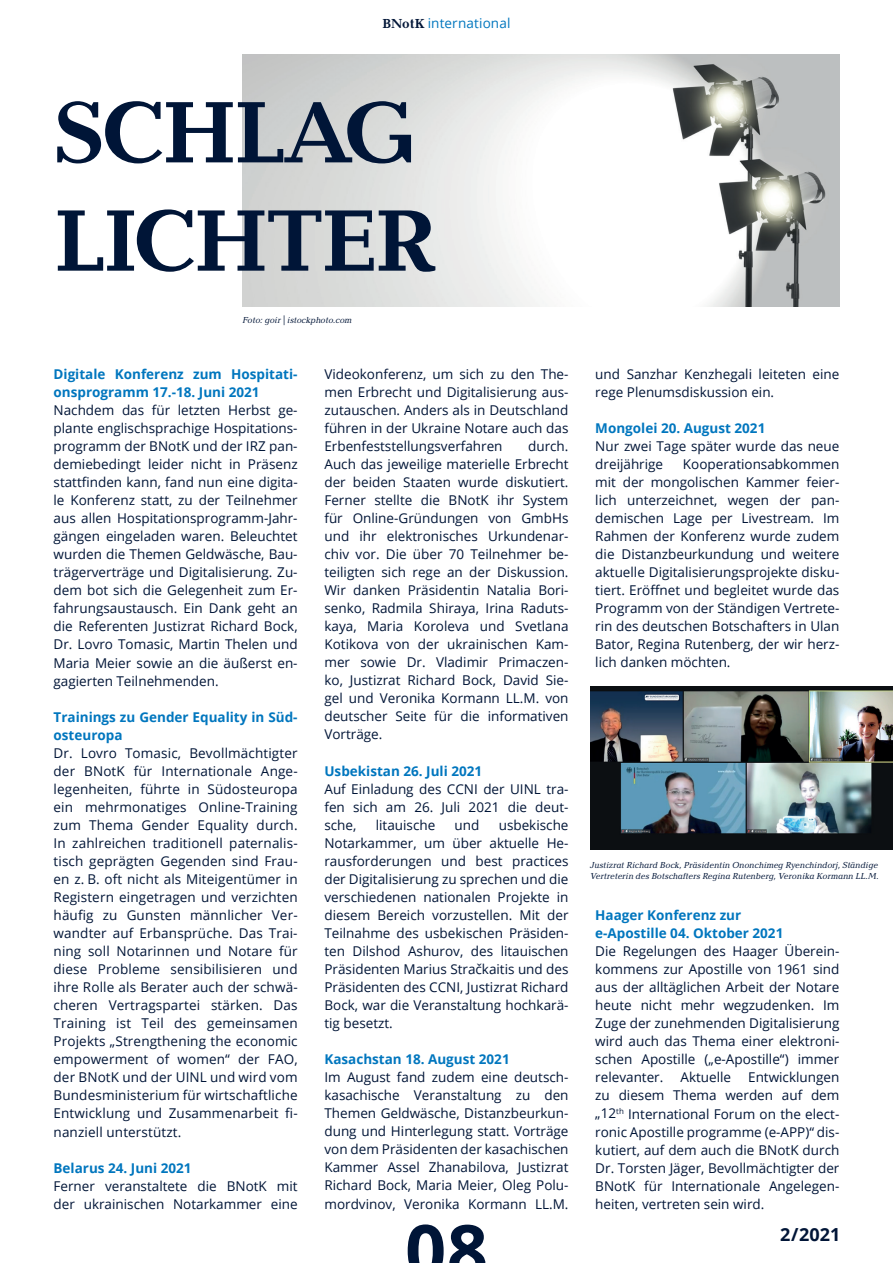
<style>
.page{position:relative;width:893px;height:1263px;background:#fff}
.page>*{position:absolute;margin:0;border:0;box-sizing:border-box;transform-origin:0 0}
.t1{font:700 90px/108.3px "Baltica";letter-spacing:-.02em;color:#001537}
.t2{font:700 72px "Open Sans";color:#001537}
.t3{font:700 18px "Open Sans";color:#001537}
.t4{font:13.5px/18px "Open Sans";color:#001537;text-align:justify}
.t5{font:700 13.5px/18px "Open Sans";color:#0076be}
.t6{font:13.5px "Open Sans";letter-spacing:.01em;color:#0076be}
.t7{font:italic 9px/10.8px "Baltica";color:#001537}
.s1{font-family:"Baltica";font-weight:700;color:#001537}
</style>
<div class="page">
<img style="left:242px;top:54px;width:597px;height:253px">
<img style="left:590px;top:686px;width:303px;height:163px">
<p class="t6" style="left:383px;top:14px;width:129px"><span class="s1">BNotK</span> international</p>
<h1 class="t1" style="left:54px;top:83px;width:384px">SCHLAG<br>LICHTER</h1>
<p class="t7" style="left:243px;top:315px;width:111px">Foto: goir | istockphoto.com</p>
<p class="t5" style="left:54px;top:365px;width:246px">Digitale Konferenz zum Hospitati&shy;onsprogramm 17.-18. Juni 2021</p>
<p class="t4" style="left:54px;top:401px;width:246px">Nachdem das für letzten Herbst ge&shy;plante englischsprachige Hospitations&shy;programm der BNotK und der IRZ pan&shy;demiebedingt leider nicht in Präsenz stattfinden kann, fand nun eine digita&shy;le Konferenz statt, zu der Teilnehmer aus allen Hospitationsprogramm-Jahr&shy;gängen eingeladen waren. Beleuchtet wurden die Themen Geldwäsche, Bau&shy;trägerverträge und Digitalisierung. Zu&shy;dem bot sich die Gelegenheit zum Er&shy;fahrungsaustausch. Ein Dank geht an die Referenten Justizrat Richard Bock, Dr. Lovro Tomasic, Martin Thelen und Maria Meier sowie an die äußerst en&shy;gagierten Teilnehmenden.</p>
<p class="t5" style="left:54px;top:707px;width:246px">Trainings zu Gender Equality in Süd&shy;osteuropa</p>
<p class="t4" style="left:54px;top:743px;width:246px">Dr. Lovro Tomasic, Bevollmächtigter der BNotK für Internationale Ange&shy;legenheiten, führte in Südosteuropa ein mehrmonatiges Online-Training zum Thema Gender Equality durch.<br>In zahlreichen traditionell paternalis&shy;tisch geprägten Gegenden sind Frau&shy;en z. B. oft nicht als Miteigentümer in Registern eingetragen und verzichten häufig zu Gunsten männlicher Ver&shy;wandter auf Erbansprüche. Das Trai&shy;ning soll Notarinnen und Notare für diese Probleme sensibilisieren und ihre Rolle als Berater auch der schwä&shy;cheren Vertragspartei stärken. Das Training ist Teil des gemeinsamen Projekts „Strengthening the economic empowerment of women“ der FAO, der BNotK und der UINL und wird vom Bundesministerium für wirtschaftliche Entwicklung und Zusammenarbeit fi&shy;nanziell unterstützt.</p>
<p class="t5" style="left:54px;top:1158px;width:139px">Belarus 24. Juni 2021</p>
<p class="t4" style="left:54px;top:1176px;width:246px">Ferner veranstaltete die BNotK mit der ukrainischen Notarkammer eine</p>
<p class="t4" style="left:324px;top:364px;width:246px">Videokonferenz, um sich zu den The&shy;men Erbrecht und Digitalisierung aus&shy;zutauschen. Anders als in Deutschland führen in der Ukraine Notare auch das Erbenfeststellungsverfahren</p>
<p class="t4" style="left:324px;top:437px;width:246px;text-indent:204px">durch.<br>Auch das jeweilige materielle Erbrecht der beiden Staaten wurde diskutiert.<br>Ferner stellte die BNotK ihr System für Online-Gründungen von GmbHs und ihr elektronisches Urkundenar&shy;chiv vor. Die über 70 Teilnehmer be&shy;teiligten sich rege an der Diskussion.<br>Wir danken Präsidentin Natalia Bori&shy;senko, Radmila Shiraya, Irina Raduts&shy;kaya, Maria Koroleva und Svetlana Kotikova von der ukrainischen Kam&shy;mer sowie Dr. Vladimir Primaczen&shy;ko, Justizrat Richard Bock, David Sie&shy;gel und Veronika Kormann LL.M. von deutscher Seite für die informativen Vorträge.</p>
<p class="t5" style="left:324px;top:761px;width:159px">Usbekistan 26. Juli 2021</p>
<p class="t4" style="left:324px;top:779px;width:246px">Auf Einladung des CCNI der UINL tra&shy;fen sich am 26. Juli 2021 die deut&shy;sche,</p>
<p class="t4" style="left:324px;top:815px;width:246px;text-indent:174px">usbekische Notarkammer, um über aktuelle He&shy;rausforderungen und best practices der Digitalisierung zu sprechen und die verschiedenen nationalen Projekte in diesem Bereich vorzustellen. Mit der Teilnahme des usbekischen Präsiden&shy;ten Dilshod Ashurov, des litauischen Präsidenten Marius Stračkaitis und des Präsidenten des CCNI, Justizrat Richard Bock, war die Veranstaltung hochkarä&shy;tig besetzt.</p>
<p class="t5" style="left:324px;top:1050px;width:187px">Kasachstan 18. August 2021</p>
<p class="t4" style="left:324px;top:1068px;width:246px">Im August fand zudem eine deutsch&shy;kasachische Veranstaltung zu den Themen Geldwäsche, Distanzbeurkun&shy;dung und Hinterlegung statt. Vorträge von dem Präsidenten der kasachischen Kammer Assel Zhanabilova, Justizrat Richard Bock, Maria Meier, Oleg Polu&shy;mordvinov, Veronika Kormann LL.M.</p>
<p class="t4" style="left:376px;top:815px;width:61px">litauische</p>
<p class="t4" style="left:455px;top:815px;width:26px">und</p>
<h2 class="t2" style="left:405px;top:1200px;width:84px">08</h2>
<p class="t4" style="left:595px;top:364px;width:246px">und Sanzhar Kenzhegali leiteten eine rege Plenumsdiskussion ein.</p>
<p class="t5" style="left:595px;top:418px;width:172px">Mongolei 20. August 2021</p>
<p class="t4" style="left:595px;top:436px;width:246px">Nur zwei Tage später wurde das neue dreijährige</p>
<p class="t4" style="left:595px;top:454px;width:246px;text-indent:88px">Kooperationsabkommen mit der mongolischen Kammer feier&shy;lich unterzeichnet, wegen der pan&shy;demischen Lage per Livestream. Im Rahmen der Konferenz wurde zudem die Distanzbeurkundung und weitere aktuelle Digitalisierungsprojekte disku&shy;tiert. Eröffnet und begleitet wurde das Programm von der Ständigen Vertrete&shy;rin des deutschen Botschafters in Ulan Bator, Regina Rutenberg, der wir herz&shy;lich danken möchten.</p>
<p class="t7" style="left:590px;top:860px;width:290px">Justizrat Richard Bock, Präsidentin Ononchimeg Ryenchindorj, Ständige<br>Vertreterin des Botschafters Regina Rutenberg, Veronika Kormann LL.M.</p>
<p class="t5" style="left:595px;top:905px;width:190px">Haager Konferenz zur e-Apostille 04. Oktober 2021</p>
<p class="t4" style="left:595px;top:941px;width:246px">Die Regelungen des Haager Überein&shy;kommens zur Apostille von 1961 sind aus der alltäglichen Arbeit der Notare heute nicht mehr wegzudenken. Im Zuge der zunehmenden Digitalisierung wird auch das Thema einer elektroni&shy;schen Apostille („e-Apostille“) immer relevanter.</p>
<p class="t4" style="left:595px;top:1068px;width:246px;text-indent:153px">Entwicklungen zu diesem Thema werden auf dem „12<sup>th</sup> International Forum on the elect&shy;ronic Apostille programme (e-APP)“ dis&shy;kutiert, auf dem auch die BNotK durch Dr. Torsten Jäger, Bevollmächtigter der BNotK für Internationale Angelegen&shy;heiten, vertreten sein wird.</p>
<p class="t4" style="left:680px;top:1068px;width:52px">Aktuelle</p>
<h3 class="t3" style="left:780px;top:1221px;width:62px">2/2021</h3>
</div>
